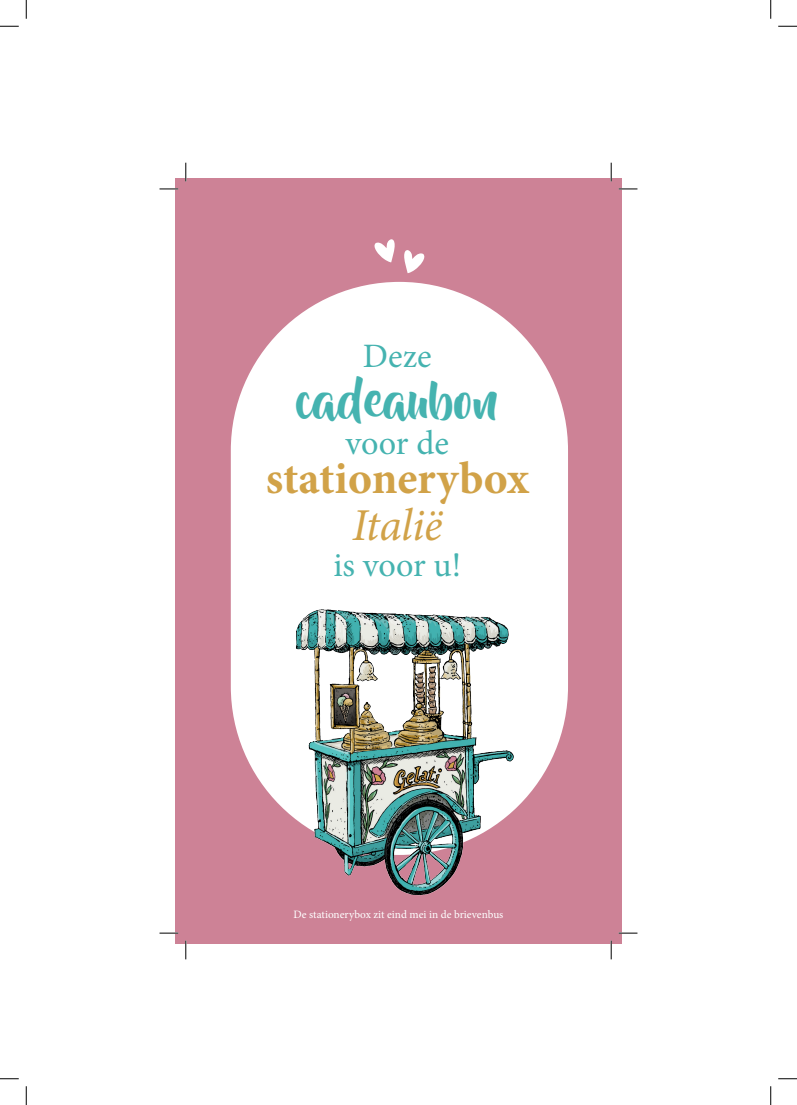
<style>
.page{position:relative;width:797px;height:1105px;background:#fff}
.page>*{position:absolute;margin:0;border:0;box-sizing:border-box;transform-origin:0 0}
.t1{font:49.88px "Beyond The Mountains";color:#45b3b0}
.t2{font:700 45.62px "Minion Pro";color:#d1a248}
.t3{font:italic 45.62px "Minion Pro";letter-spacing:-.01em;color:#d1a248}
.t4{font:34.25px "Minion Pro";color:#45b3b0}
.t5{font:11.25px "Minion Pro";color:#fff}
</style>
<div class="page">
<div style="left:175px;top:178px;width:447px;height:766px;background:#cd8296"></div>
<div style="left:231px;top:282px;width:337px;height:573px;background:#fff;border-radius:169px"></div>
<img style="left:276px;top:609px;width:261px;height:287px">
<svg style="left:404px;top:250px;width:20px;height:23px"></svg>
<svg style="left:374px;top:239px;width:21px;height:23px"></svg>
<svg style="left:159px;top:188px;width:19px;height:2px"></svg>
<svg style="left:618px;top:188px;width:19px;height:2px"></svg>
<svg style="left:159px;top:932px;width:19px;height:2px"></svg>
<svg style="left:618px;top:932px;width:19px;height:2px"></svg>
<svg style="left:185px;top:163px;width:1px;height:18px"></svg>
<svg style="left:185px;top:941px;width:1px;height:18px"></svg>
<svg style="left:610px;top:163px;width:2px;height:18px"></svg>
<svg style="left:610px;top:941px;width:2px;height:18px"></svg>
<svg style="left:0;top:25px;width:19px;height:2px"></svg>
<svg style="left:778px;top:25px;width:19px;height:2px"></svg>
<svg style="left:0;top:1078px;width:19px;height:1px"></svg>
<svg style="left:778px;top:1078px;width:19px;height:1px"></svg>
<svg style="left:25px;top:0;width:2px;height:19px"></svg>
<svg style="left:25px;top:1086px;width:2px;height:19px"></svg>
<svg style="left:770px;top:0;width:1px;height:19px"></svg>
<svg style="left:770px;top:1086px;width:1px;height:19px"></svg>
<h3 class="t4" style="left:363px;top:333px;width:71px">Deze</h3>
<h1 class="t1" style="left:296px;top:372px;width:204px">cadeaubon</h1>
<h3 class="t4" style="left:345px;top:420px;width:105px">voor de</h3>
<h2 class="t2" style="left:266px;top:446px;width:264px">stationerybox</h2>
<h2 class="t3" style="left:352px;top:494px;width:92px">Italië</h2>
<h3 class="t4" style="left:333px;top:542px;width:129px">is voor u!</h3>
<p class="t5" style="left:293px;top:907px;width:211px">De stationerybox zit eind mei in de brievenbus</p>
</div>
